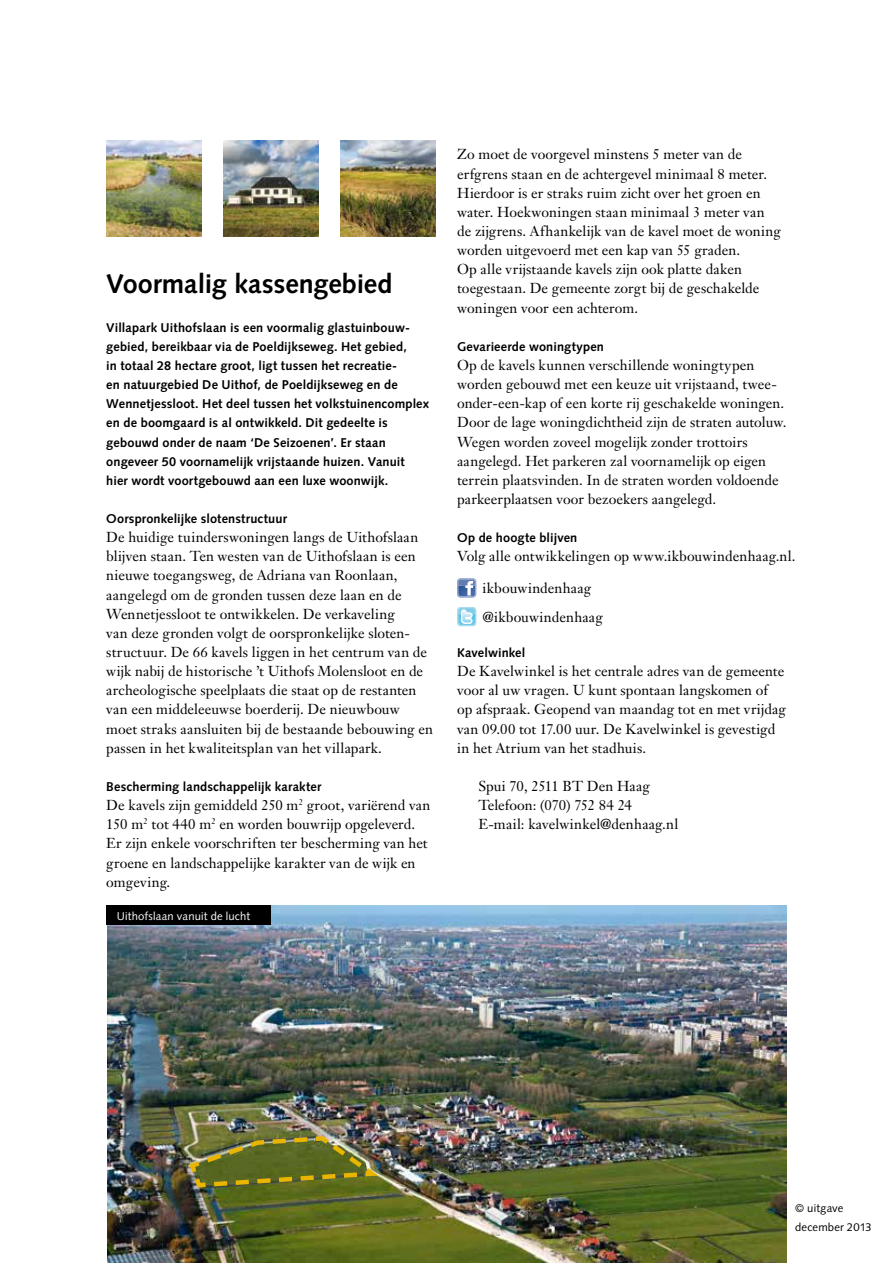
<style>
.page{position:relative;width:893px;height:1263px;background:#fff}
.page>*{position:absolute;margin:0;border:0;box-sizing:border-box;transform-origin:0 0}
.t1{font:700 27px "Syntax";letter-spacing:-.005em;color:#000}
.t2{font:14.25px/19.2px "Janson Text";letter-spacing:.005em;color:#000}
.t3{font:700 12.75px/19.2px "Syntax";letter-spacing:.01em;color:#000}
.t4{font:11.25px "Syntax";letter-spacing:.015em;color:#fff}
.t5{font:11.25px/19.2px "Syntax";letter-spacing:.01em;color:#000}
</style>
<div class="page">
<img style="left:223px;top:140px;width:96px;height:96px">
<img style="left:106px;top:140px;width:96px;height:96px">
<img style="left:340px;top:140px;width:96px;height:96px">
<img style="left:107px;top:906px;width:680px;height:357px">
<svg style="left:457px;top:578px;width:19px;height:19px"></svg>
<svg style="left:457px;top:607px;width:19px;height:19px"></svg>
<div style="left:106px;top:906px;width:165px;height:19px;background:#000"></div>
<img style="left:186px;top:1134px;width:199px;height:56px">
<h1 class="t1" style="left:106px;top:269px;width:288px">Voormalig kassengebied</h1>
<p class="t3" style="left:106px;top:318px;width:324px">Villapark Uithofslaan is een voormalig glastuinbouw&shy;gebied, bereikbaar via de Poeldijkseweg. H et gebied,<br>in totaal 28 hectare groot, ligt tussen het recreatie-<br>en natuurgebied De Uithof, de Poeldijkseweg en de Wennetjessloot. Het deel tussen het volkstuinencomplex en de boomgaard is al ontwikkeld. Dit gedeelte is gebouwd onder de naam ‘De Seizoenen’. Er staan ongeveer 50 voornamelijk vrijstaande huizen. Vanuit hier wordt voortgebouwd aan een luxe woonwijk.</p>
<p class="t3" style="left:106px;top:509px;width:182px">Oorspronkelijke slotenstructuur</p>
<p class="t2" style="left:106px;top:527px;width:328px">De huidige tuinderswoningen langs de Uithofslaan blijven staan. Ten westen van de Uithofslaan is een nieuwe toegangsweg, de Adriana van Roonlaan, aangelegd om de gronden tussen deze laan en de Wennetjessloot te ontwikkelen. De verkaveling<br>van deze gronden volgt de oorspronkelijke sloten&shy;structuur. De 66 kavels liggen in het centrum van de wijk nabij de historische ’t Uithofs Molensloot en de archeologische speelplaats die staat op de restanten van een middeleeuwse boerderij. De nieuwbouw moet straks aansluiten bij de bestaande bebouwing en passen in het kwaliteitsplan van het villapark.</p>
<p class="t3" style="left:106px;top:777px;width:217px">Bescherming landschappelijk karakter</p>
<p class="t2" style="left:106px;top:795px;width:326px">De kavels zijn gemiddeld 250 m<sup>2</sup> groot, variërend van 150 m<sup>2</sup> tot 440 m<sup>2</sup> en worden bouwrijp opgeleverd.<br>Er zijn enkele voorschriften ter bescherming van het groene en landschappelijke karakter van de wijk en omgeving.</p>
<p class="t4" style="left:117px;top:909px;width:135px">Uithofslaan vanuit de lucht</p>
<p class="t2" style="left:457px;top:145px;width:325px">Zo moet de voorgevel minstens 5 meter van de erfgrens staan en de achtergevel minimaal 8 meter.<br>Hierdoor is er straks ruim zicht over het groen en water. Hoekwoningen staan minimaal 3 meter van de zijgrens. Afhankelijk van de kavel moet de woning worden uitgevoerd met een kap van 55 graden.<br>Op alle vrijstaande kavels zijn ook platte daken toegestaan. De gemeente zorgt bij de geschakelde woningen voor een achterom.</p>
<p class="t3" style="left:457px;top:337px;width:148px">Gevarieerde woningtypen</p>
<p class="t2" style="left:457px;top:355px;width:331px">Op de kavels kunnen verschillende woningtypen worden gebouwd met een keuze uit vrijstaand, twee&shy;onder-een-kap of een korte rij geschakelde woningen.<br>Door de lage woningdichtheid zijn de straten autoluw.<br>Wegen worden zoveel mogelijk zonder trottoirs aangelegd. Het parkeren zal voornamelijk op eigen terrein plaatsvinden. In de straten worden voldoende parkeerplaatsen voor bezoekers aangelegd.</p>
<p class="t3" style="left:457px;top:528px;width:122px">Op de hoogte blijven</p>
<p class="t2" style="left:457px;top:547px;width:340px">Volg alle ontwikkelingen op www.ikbouwindenhaag.nl.</p>
<p class="t2" style="left:483px;top:574px;width:122px;line-height:28.7px">ikbouwindenhaag @ikbouwindenhaag</p>
<p class="t3" style="left:457px;top:643px;width:70px">Kavelwinkel</p>
<p class="t2" style="left:457px;top:661px;width:330px">De Kavelwinkel is het centrale adres van de gemeente voor al uw vragen. U kunt spontaan langskomen of op afspraak. Geopend van maandag tot en met vrijdag van 09.00 tot 17.00 uur. De Kavelwinkel is gevestigd in het Atrium van het stadhuis.</p>
<p class="t2" style="left:478px;top:776px;width:201px">Spui 70, 2511 BT Den Haag<br>Telefoon: (070) 752 84 24<br>E-mail: kavelwinkel@denhaag.nl</p>
<p class="t5" style="left:795px;top:1198px;width:78px">© uitgave december 2013</p>
</div>
